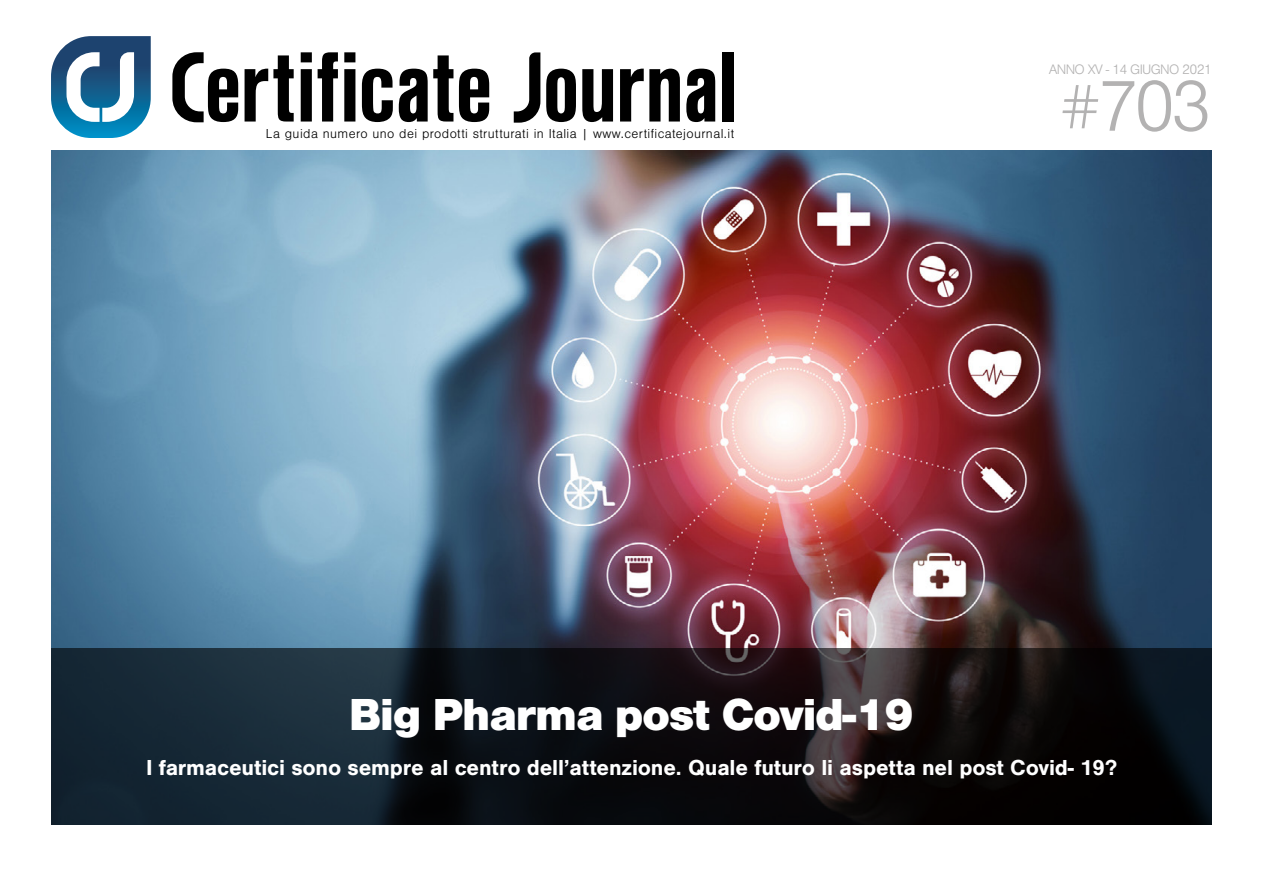
<style>
.page{position:relative;width:1263px;height:893px;background:#fff}
.page>*{position:absolute;margin:0;border:0;box-sizing:border-box;transform-origin:0 0}
.t1{font:300 75px "Nimbus San";color:#b3b2b2}
.t2{font:900 46.5px "Nimbus San";letter-spacing:-.03em;color:#fff}
.t3{font:700 22.5px "Nimbus San";letter-spacing:-.01em;color:#fff}
.t4{font:300 14.25px "Nimbus San";letter-spacing:-.05em;color:#b3b2b2}
.t5{font:300 13.5px "Nimbus San";letter-spacing:.03em;color:#000}
</style>
<div class="page">
<svg style="left:245px;top:55px;width:49px;height:67px"></svg>
<svg style="left:301px;top:52px;width:11px;height:70px"></svg>
<svg style="left:318px;top:52px;width:20px;height:70px"></svg>
<svg style="left:344px;top:52px;width:11px;height:70px"></svg>
<svg style="left:362px;top:69px;width:31px;height:53px"></svg>
<svg style="left:399px;top:55px;width:54px;height:67px"></svg>
<svg style="left:459px;top:69px;width:30px;height:53px"></svg>
<svg style="left:546px;top:69px;width:30px;height:53px"></svg>
<svg style="left:582px;top:69px;width:31px;height:53px"></svg>
<svg style="left:620px;top:69px;width:60px;height:53px"></svg>
<svg style="left:686px;top:69px;width:29px;height:53px"></svg>
<div style="left:722px;top:52px;width:11px;height:70px;background:#000"></div>
<svg style="left:172px;top:52px;width:66px;height:70px"></svg>
<svg style="left:514px;top:52px;width:26px;height:71px"></svg>
<svg style="left:51px;top:36px;width:100px;height:102px"></svg>
<img style="left:51px;top:151px;width:1161px;height:497px">
<svg style="left:51px;top:648px;width:1161px;height:177px;background:#12161c"></svg>
<p class="t5" style="left:266px;top:126px;width:470px">La guida numero uno dei prodotti strutturati in Italia | www.certificatejournal.it</p>
<p class="t4" style="left:1049px;top:62px;width:165px">ANNO XV - 14 GIUGNO 2021</p>
<h1 class="t1" style="left:1058px;top:67px;width:156px">#703</h1>
<h2 class="t2" style="left:349px;top:687px;width:567px">Big Pharma post Covid-19</h2>
<p class="t3" style="left:146px;top:754px;width:972px">I farmaceutici sono sempre al centro dell’attenzione. Quale futuro li aspetta nel post Covid- 19?</p>
</div>
